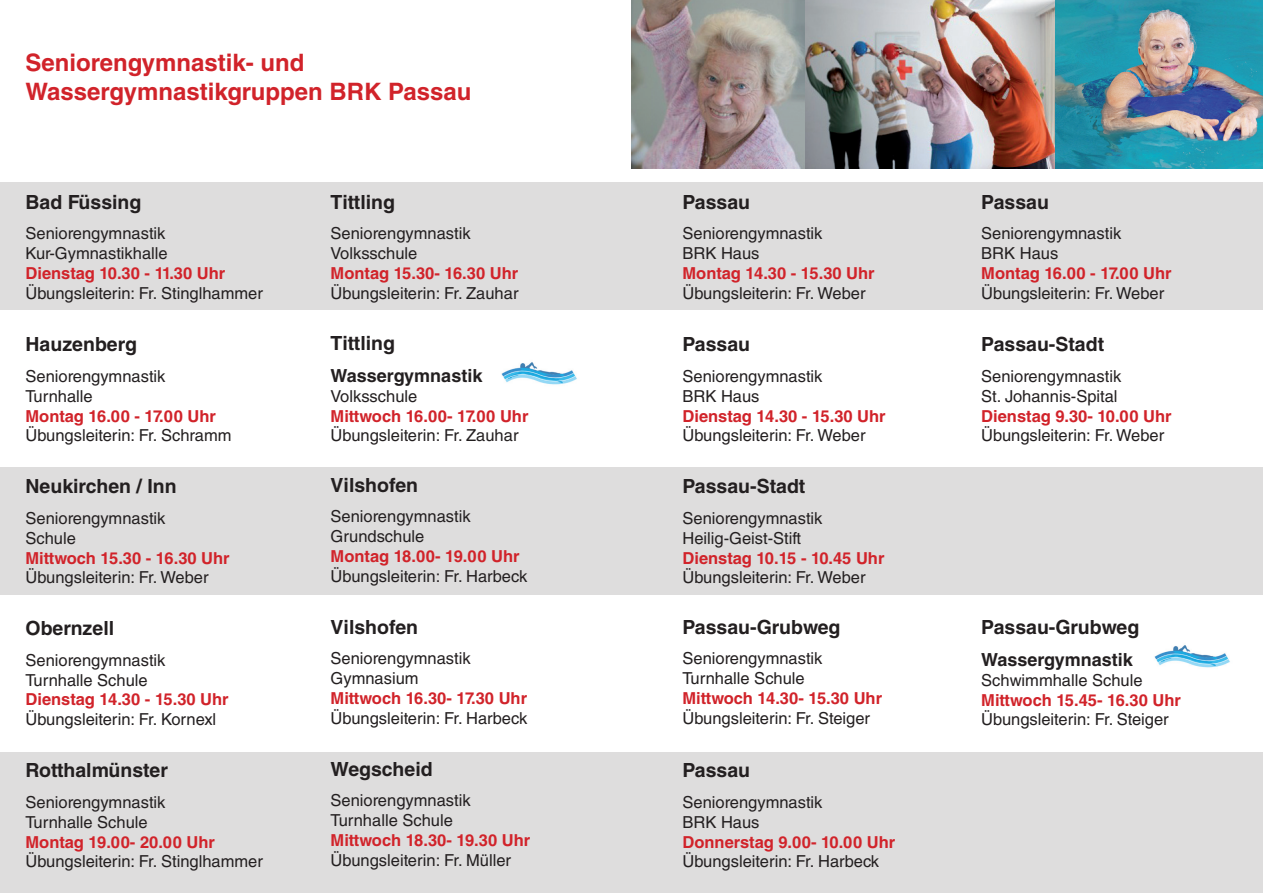
<style>
.page{position:relative;width:1263px;height:893px;background:#fff}
.page>*{position:absolute;margin:0;border:0;box-sizing:border-box;transform-origin:0 0}
.t1{font:700 24px/28.8px "Helvetica LT Std";color:#d1232a}
.t2{font:700 19.5px "Helvetica LT Std";color:#231f20}
.t3{font:700 18px "Helvetica LT Std";color:#231f20}
.t4{font:16.5px/19.8px "Helvetica LT Std";color:#231f20}
.t5{font:700 16.5px "Helvetica LT Std";color:#d1232a}
</style>
<div class="page">
<div style="left:0;top:182px;width:1263px;height:128px;background:#dedddd"></div>
<div style="left:0;top:467px;width:1263px;height:128px;background:#dedddd"></div>
<div style="left:0;top:753px;width:1263px;height:140px;background:#dedddd"></div>
<img style="left:631px;top:0;width:174px;height:169px">
<img style="left:1054px;top:0;width:209px;height:169px">
<img style="left:805px;top:0;width:249px;height:169px">
<img style="left:1154px;top:645px;width:76px;height:23px">
<img style="left:501px;top:362px;width:76px;height:23px">
<h1 class="t1" style="left:26px;top:48px;width:448px">Seniorengymnastik- und<br>Wassergymnastikgruppen BRK Passau</h1>
<p class="t2" style="left:26px;top:190px;width:117px">Bad Füssing</p>
<p class="t4" style="left:26px;top:223px;width:144px">Seniorengymnastik<br>Kur-Gymnastikhalle</p>
<p class="t5" style="left:26px;top:263px;width:201px">Dienstag 10.30 - 11.30 Uhr</p>
<p class="t4" style="left:26px;top:283px;width:239px">Übungsleiterin: Fr. Stinglhammer</p>
<p class="t2" style="left:26px;top:333px;width:113px">Hauzenberg</p>
<p class="t4" style="left:26px;top:366px;width:141px">Seniorengymnastik<br>Turnhalle</p>
<p class="t5" style="left:26px;top:406px;width:192px">Montag 16.00 - 17.00 Uhr</p>
<p class="t4" style="left:26px;top:426px;width:208px">Übungsleiterin: Fr. Schramm</p>
<p class="t2" style="left:26px;top:475px;width:153px">Neukirchen / Inn</p>
<p class="t4" style="left:26px;top:508px;width:141px">Seniorengymnastik<br>Schule</p>
<p class="t5" style="left:26px;top:548px;width:206px">Mittwoch 15.30 - 16.30 Uhr</p>
<p class="t4" style="left:26px;top:568px;width:185px">Übungsleiterin: Fr. Weber</p>
<p class="t2" style="left:26px;top:616px;width:90px">Obernzell</p>
<p class="t4" style="left:26px;top:650px;width:141px">Seniorengymnastik<br>Turnhalle Schule</p>
<p class="t5" style="left:26px;top:690px;width:205px">Dienstag 14.30 - 15.30 Uhr</p>
<p class="t4" style="left:26px;top:709px;width:192px">Übungsleiterin: Fr. Kornexl</p>
<p class="t2" style="left:26px;top:759px;width:144px">Rotthalmünster</p>
<p class="t4" style="left:26px;top:792px;width:141px">Seniorengymnastik<br>Turnhalle Schule</p>
<p class="t5" style="left:26px;top:832px;width:191px">Montag 19.00- 20.00 Uhr</p>
<p class="t4" style="left:26px;top:852px;width:239px">Übungsleiterin: Fr. Stinglhammer</p>
<p class="t2" style="left:331px;top:190px;width:66px">Tittling</p>
<p class="t4" style="left:331px;top:223px;width:141px">Seniorengymnastik<br>Volksschule</p>
<p class="t5" style="left:331px;top:263px;width:189px">Montag 15.30- 16.30 Uhr</p>
<p class="t4" style="left:331px;top:283px;width:189px">Übungsleiterin: Fr. Zauhar</p>
<p class="t2" style="left:331px;top:331px;width:66px">Tittling</p>
<p class="t3" style="left:331px;top:365px;width:153px">Wassergymnastik</p>
<p class="t4" style="left:331px;top:386px;width:88px">Volksschule</p>
<p class="t5" style="left:331px;top:406px;width:199px">Mittwoch 16.00- 17.00 Uhr</p>
<p class="t4" style="left:331px;top:426px;width:189px">Übungsleiterin: Fr. Zauhar</p>
<p class="t2" style="left:331px;top:473px;width:89px">Vilshofen</p>
<p class="t4" style="left:331px;top:507px;width:141px">Seniorengymnastik<br>Grundschule</p>
<p class="t5" style="left:331px;top:546px;width:190px">Montag 18.00- 19.00 Uhr</p>
<p class="t4" style="left:331px;top:566px;width:198px">Übungsleiterin: Fr. Harbeck</p>
<p class="t2" style="left:331px;top:615px;width:89px">Vilshofen</p>
<p class="t4" style="left:331px;top:648px;width:141px">Seniorengymnastik<br>Gymnasium</p>
<p class="t5" style="left:331px;top:688px;width:198px">Mittwoch 16.30- 17.30 Uhr</p>
<p class="t4" style="left:331px;top:708px;width:198px">Übungsleiterin: Fr. Harbeck</p>
<p class="t2" style="left:331px;top:757px;width:104px">Wegscheid</p>
<p class="t4" style="left:331px;top:790px;width:141px">Seniorengymnastik<br>Turnhalle Schule</p>
<p class="t5" style="left:331px;top:830px;width:201px">Mittwoch 18.30- 19.30 Uhr</p>
<p class="t4" style="left:331px;top:850px;width:182px">Übungsleiterin: Fr. Müller</p>
<p class="t2" style="left:682px;top:190px;width:69px">Passau</p>
<p class="t4" style="left:682px;top:223px;width:141px">Seniorengymnastik<br>BRK Haus</p>
<p class="t5" style="left:682px;top:263px;width:194px">Montag 14.30 - 15.30 Uhr</p>
<p class="t4" style="left:682px;top:283px;width:185px">Übungsleiterin: Fr. Weber</p>
<p class="t2" style="left:682px;top:333px;width:69px">Passau</p>
<p class="t4" style="left:682px;top:366px;width:141px">Seniorengymnastik<br>BRK Haus</p>
<p class="t5" style="left:682px;top:406px;width:205px">Dienstag 14.30 - 15.30 Uhr</p>
<p class="t4" style="left:682px;top:426px;width:185px">Übungsleiterin: Fr. Weber</p>
<p class="t2" style="left:682px;top:475px;width:124px">Passau-Stadt</p>
<p class="t4" style="left:682px;top:508px;width:141px">Seniorengymnastik<br>Heilig-Geist-Stift</p>
<p class="t5" style="left:682px;top:548px;width:203px">Dienstag 10.15 - 10.45 Uhr</p>
<p class="t4" style="left:682px;top:568px;width:185px">Übungsleiterin: Fr. Weber</p>
<p class="t2" style="left:682px;top:615px;width:160px">Passau-Grubweg</p>
<p class="t4" style="left:682px;top:648px;width:141px">Seniorengymnastik<br>Turnhalle Schule</p>
<p class="t5" style="left:682px;top:688px;width:201px">Mittwoch 14.30- 15.30 Uhr</p>
<p class="t4" style="left:682px;top:708px;width:189px">Übungsleiterin: Fr. Steiger</p>
<p class="t2" style="left:682px;top:759px;width:69px">Passau</p>
<p class="t4" style="left:682px;top:792px;width:141px">Seniorengymnastik<br>BRK Haus</p>
<p class="t5" style="left:682px;top:832px;width:214px">Donnerstag 9.00- 10.00 Uhr</p>
<p class="t4" style="left:682px;top:852px;width:198px">Übungsleiterin: Fr. Harbeck</p>
<p class="t2" style="left:981px;top:190px;width:69px">Passau</p>
<p class="t4" style="left:981px;top:223px;width:141px">Seniorengymnastik<br>BRK Haus</p>
<p class="t5" style="left:981px;top:263px;width:192px">Montag 16.00 - 17.00 Uhr</p>
<p class="t4" style="left:981px;top:283px;width:185px">Übungsleiterin: Fr. Weber</p>
<p class="t2" style="left:981px;top:333px;width:124px">Passau-Stadt</p>
<p class="t4" style="left:981px;top:366px;width:141px">Seniorengymnastik<br>St. Johannis-Spital</p>
<p class="t5" style="left:981px;top:406px;width:192px">Dienstag 9.30- 10.00 Uhr</p>
<p class="t4" style="left:981px;top:426px;width:185px">Übungsleiterin: Fr. Weber</p>
<p class="t2" style="left:981px;top:615px;width:160px">Passau-Grubweg</p>
<p class="t3" style="left:981px;top:649px;width:153px">Wassergymnastik</p>
<p class="t4" style="left:981px;top:670px;width:163px">Schwimmhalle Schule</p>
<p class="t5" style="left:981px;top:690px;width:201px">Mittwoch 15.45- 16.30 Uhr</p>
<p class="t4" style="left:981px;top:710px;width:189px">Übungsleiterin: Fr. Steiger</p>
</div>
